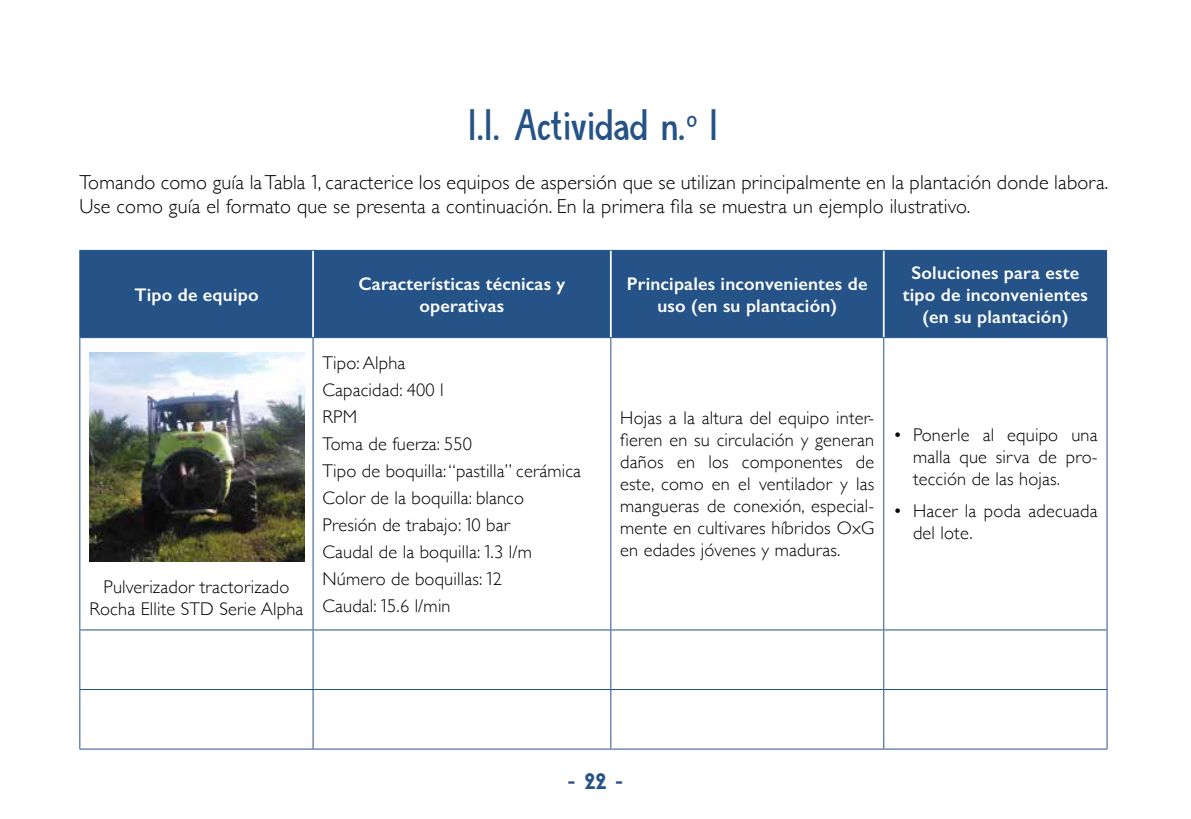
<style>
.page{position:relative;width:1191px;height:819px;background:#fff}
.page>*{position:absolute;margin:0;border:0;box-sizing:border-box;transform-origin:0 0}
.t1{font:38.5px "DK Blue Sheep";letter-spacing:-.045em;color:#255388}
.t2{font:21px "Sifonn Pro";color:#255388}
.t3{font:300 20.12px/24.2px "Gill Sans";letter-spacing:.01em;color:#000}
.t4{font:300 18.38px/22.1px "Gill Sans";letter-spacing:.01em;color:#000}
.t5{font:600 18.38px/22.1px "Gill Sans";letter-spacing:.01em;color:#fff;text-align:center}
.s1{font-family:"Gotham"}
</style>
<div class="page">
<div style="left:80px;top:251px;width:1027px;height:86px;background:#255388"></div>
<svg style="left:80px;top:338px;width:1026px;height:410px"></svg>
<hr style="left:79px;top:251px;width:1px;height:86px;background:#255388">
<hr style="left:79px;top:250px;width:234px;height:1px;background:#255388">
<hr style="left:313px;top:250px;width:298px;height:1px;background:#255388">
<hr style="left:611px;top:250px;width:272px;height:1px;background:#255388">
<hr style="left:883px;top:250px;width:224px;height:1px;background:#255388">
<hr style="left:312px;top:251px;width:2px;height:86px;background:#fff">
<hr style="left:610px;top:251px;width:1px;height:86px;background:#fff">
<hr style="left:883px;top:251px;width:1px;height:86px;background:#fff">
<hr style="left:79px;top:337px;width:234px;height:1px;background:#255388">
<hr style="left:79px;top:338px;width:1px;height:291px;background:#255388">
<hr style="left:79px;top:629px;width:234px;height:1px;background:#255388">
<hr style="left:79px;top:630px;width:1px;height:59px;background:#255388">
<hr style="left:79px;top:689px;width:234px;height:1px;background:#255388">
<hr style="left:79px;top:690px;width:1px;height:58px;background:#255388">
<hr style="left:79px;top:748px;width:234px;height:1px;background:#255388">
<hr style="left:313px;top:337px;width:298px;height:1px;background:#255388">
<hr style="left:313px;top:338px;width:1px;height:291px;background:#255388">
<hr style="left:313px;top:629px;width:298px;height:1px;background:#255388">
<hr style="left:313px;top:630px;width:1px;height:59px;background:#255388">
<hr style="left:313px;top:689px;width:298px;height:1px;background:#255388">
<hr style="left:313px;top:690px;width:1px;height:58px;background:#255388">
<hr style="left:313px;top:748px;width:298px;height:1px;background:#255388">
<hr style="left:611px;top:337px;width:272px;height:1px;background:#255388">
<hr style="left:610px;top:338px;width:1px;height:291px;background:#255388">
<hr style="left:611px;top:629px;width:272px;height:1px;background:#255388">
<hr style="left:610px;top:630px;width:1px;height:59px;background:#255388">
<hr style="left:611px;top:689px;width:272px;height:1px;background:#255388">
<hr style="left:610px;top:690px;width:1px;height:58px;background:#255388">
<hr style="left:611px;top:748px;width:272px;height:1px;background:#255388">
<hr style="left:883px;top:337px;width:224px;height:1px;background:#255388">
<hr style="left:883px;top:338px;width:1px;height:291px;background:#255388">
<hr style="left:1106px;top:338px;width:1px;height:291px;background:#255388">
<hr style="left:883px;top:629px;width:224px;height:1px;background:#255388">
<hr style="left:883px;top:630px;width:1px;height:59px;background:#255388">
<hr style="left:1106px;top:630px;width:1px;height:59px;background:#255388">
<hr style="left:883px;top:689px;width:224px;height:1px;background:#255388">
<hr style="left:883px;top:690px;width:1px;height:58px;background:#255388">
<hr style="left:1106px;top:690px;width:1px;height:58px;background:#255388">
<hr style="left:883px;top:748px;width:224px;height:1px;background:#255388">
<img style="left:89px;top:352px;width:216px;height:209px">
<h1 class="t1" style="left:468px;top:103px;width:250px">1.1. Actividad n.<sup>o</sup> 1</h1>
<p class="t3" style="left:79px;top:169px;width:1030px">Tomando como guía la Tabla <span class="s1">1</span>, caracterice los equipos de aspersión que se utilizan principalmente en la plantación donde labora.<br>Use como guía el formato que se presenta a continuación. En la primera fila se muestra un ejemplo ilustrativo.</p>
<p class="t5" style="left:134px;top:283px;width:126px">Tipo de equipo</p>
<p class="t5" style="left:358px;top:272px;width:208px">Características técnicas y operativas</p>
<p class="t5" style="left:627px;top:272px;width:242px">Principales inconvenientes de uso (en su plantación)</p>
<p class="t5" style="left:903px;top:261px;width:186px">Soluciones para este tipo de inconvenientes (en su plantación)</p>
<p class="t4" style="left:89px;top:575px;width:215px;text-align:center">Pulverizador tractorizado<br>Rocha Ellite STD Serie Alpha</p>
<p class="t4" style="left:322px;top:348px;width:260px;line-height:26.9px">Tipo: Alpha<br>Capacidad: 400 l<br>RPM<br>Toma de fuerza: 550<br>Tipo de boquilla: “pastilla” cerámica<br>Color de la boquilla: blanco<br>Presión de trabajo: <span class="s1">1</span>0 bar<br>Caudal de la boquilla: <span class="s1">1</span>.3 l/m<br>Número de boquillas: <span class="s1">1</span>2<br>Caudal: <span class="s1">1</span>5.6 l/min</p>
<p class="t4" style="left:620px;top:406px;width:255px;text-align:justify">Hojas a la altura del equipo inter&shy;fieren en su circulación y generan daños en los componentes de este, como en el ventilador y las mangueras de conexión, especial&shy;mente en cultivares híbridos OxG en edades jóvenes y maduras.</p>
<p class="t4" style="left:913px;top:423px;width:186px;text-align:justify;text-indent:-20px">• Ponerle al equipo una malla que sirva de pro&shy;tección de las hojas.</p>
<p class="t4" style="left:913px;top:499px;width:186px;text-indent:-20px">• Hacer la poda adecuada del lote.</p>
<p class="t2" style="left:567px;top:767px;width:57px">- 22 -</p>
</div>
